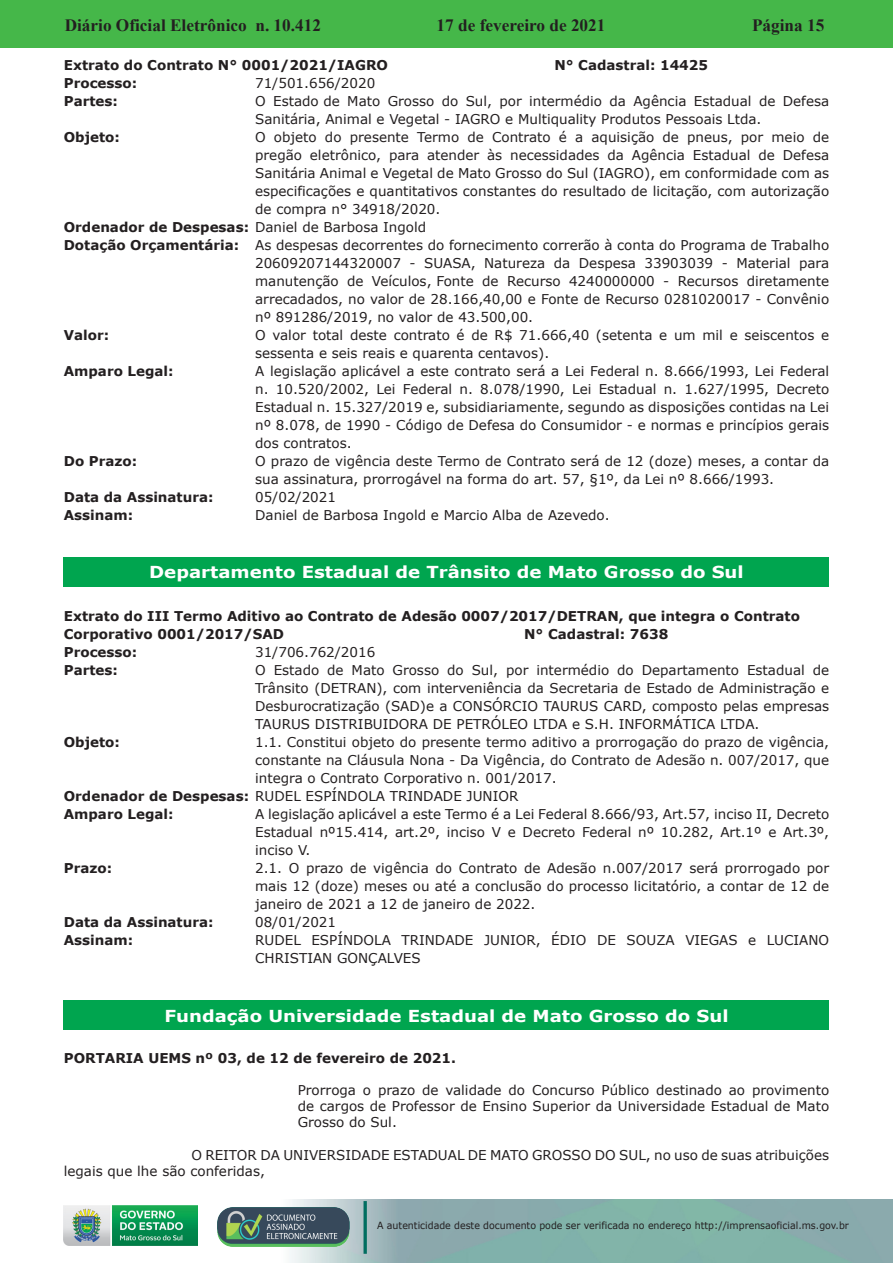
<style>
.page{position:relative;width:893px;height:1263px;background:#fff}
.page>*{position:absolute;margin:0;border:0;box-sizing:border-box;transform-origin:0 0}
.t1{font:700 17.25px "Times New Roman";color:#231f20}
.t2{font:700 16.5px "Verdana";color:#fff;scale:1.1 1}
.t3{font:13.5px/18px "Verdana";color:#231f20}
.t4{font:700 13.5px/18px "Verdana";color:#231f20}
.t5{font:9.9px "Verdana";color:#231f20;scale:.95 1}
.s1{font-weight:700}
</style>
<div class="page">
<div style="left:0;top:0;width:893px;height:48px;background:#45b749"></div>
<img style="left:63px;top:1199px;width:830px;height:64px">
<img style="left:364px;top:1202px;width:2px;height:51px">
<img style="left:218px;top:1207px;width:132px;height:39px">
<img style="left:64px;top:1205px;width:134px;height:41px">
<div style="left:64px;top:557px;width:765px;height:30px;background:#00a54f"></div>
<div style="left:64px;top:1000px;width:765px;height:30px;background:#00a54f"></div>
<p class="t1" style="left:65px;top:13px;width:258px">Diário Oficial Eletrônico n. 10.412</p>
<p class="t1" style="left:437px;top:13px;width:170px">17 de fevereiro de 2021</p>
<p class="t1" style="left:752px;top:13px;width:74px">Página 15</p>
<p class="t4" style="left:64px;top:56px;width:326px">Extrato do Contrato N° 0001/2021/IAGRO</p>
<p class="t4" style="left:554px;top:56px;width:155px">N° Cadastral: 14425</p>
<p class="t4" style="left:64px;top:74px;width:75px">Processo:</p>
<p class="t3" style="left:255px;top:74px;width:122px">71/501.656/2020</p>
<p class="t4" style="left:64px;top:92px;width:56px">Partes:</p>
<p class="t3" style="left:255px;top:92px;width:576px">O Estado de Mato Grosso do Sul, por intermédio da Agência Estadual de Defesa<br>Sanitária, Animal e Vegetal - IAGRO e Multiquality Produtos Pessoais Ltda.</p>
<p class="t4" style="left:64px;top:128px;width:58px">Objeto:</p>
<p class="t3" style="left:255px;top:128px;width:576px">O objeto do presente Termo de Contrato é a aquisição de pneus, por meio de</p>
<p class="t3" style="left:255px;top:146px;width:576px">pregão eletrônico, para atender às necessidades da Agência Estadual de Defesa</p>
<p class="t3" style="left:255px;top:164px;width:576px">Sanitária Animal e Vegetal de Mato Grosso do Sul (IAGRO), em conformidade com as</p>
<p class="t3" style="left:255px;top:182px;width:576px">especificações e quantitativos constantes do resultado de licitação, com autorização</p>
<p class="t3" style="left:255px;top:200px;width:187px">de compra n° 34918/2020.</p>
<p class="t3" style="left:64px;top:218px;width:364px"><span class="s1">Ordenador de Despesas:</span> Daniel de Barbosa Ingold</p>
<p class="t3" style="left:64px;top:236px;width:767px"><span class="s1">Dotação Orçamentária:</span> As despesas decorrentes do fornecimento correrão à conta do Programa de Trabalho</p>
<p class="t3" style="left:255px;top:254px;width:576px">20609207144320007 - SUASA, Natureza da Despesa 33903039 - Material para</p>
<p class="t3" style="left:255px;top:272px;width:576px">manutenção de Veículos, Fonte de Recurso 4240000000 - Recursos diretamente</p>
<p class="t3" style="left:255px;top:290px;width:576px">arrecadados, no valor de 28.166,40,00 e Fonte de Recurso 0281020017 - Convênio</p>
<p class="t3" style="left:255px;top:308px;width:280px">nº 891286/2019, no valor de 43.500,00.</p>
<p class="t4" style="left:64px;top:326px;width:47px">Valor:</p>
<p class="t3" style="left:255px;top:326px;width:576px">O valor total deste contrato é de R$ 71.666,40 (setenta e um mil e seiscentos e sessenta e seis reais e quarenta centavos).</p>
<p class="t4" style="left:64px;top:362px;width:111px">Amparo Legal:</p>
<p class="t3" style="left:255px;top:362px;width:576px;text-align:justify">A legislação aplicável a este contrato será a Lei Federal n. 8.666/1993, Lei Federal n. 10.520/2002, Lei Federal n. 8.078/1990, Lei Estadual n. 1.627/1995, Decreto Estadual n. 15.327/2019 e, subsidiariamente, segundo as disposições contidas na Lei nº 8.078, de 1990 - Código de Defesa do Consumidor - e normas e princípios gerais dos contratos.</p>
<p class="t4" style="left:64px;top:452px;width:75px">Do Prazo:</p>
<p class="t3" style="left:255px;top:452px;width:576px">O prazo de vigência deste Termo de Contrato será de 12 (doze) meses, a contar da sua assinatura, prorrogável na forma do art. 57, §1º, da Lei nº 8.666/1993.</p>
<p class="t4" style="left:64px;top:488px;width:151px">Data da Assinatura:</p>
<p class="t3" style="left:255px;top:488px;width:82px">05/02/2021</p>
<p class="t4" style="left:64px;top:506px;width:71px">Assinam:</p>
<p class="t3" style="left:255px;top:506px;width:356px">Daniel de Barbosa Ingold e Marcio Alba de Azevedo.</p>
<p class="t2" style="left:149px;top:561px;width:542px">Departamento Estadual de Trânsito de Mato Grosso do Sul</p>
<p class="t4" style="left:64px;top:607px;width:738px">Extrato do III Termo Aditivo ao Contrato de Adesão 0007/2017/DETRAN, que integra o Contrato<br>Corporativo 0001/2017/SAD</p>
<p class="t4" style="left:524px;top:625px;width:146px">N° Cadastral: 7638</p>
<p class="t4" style="left:64px;top:643px;width:75px">Processo:</p>
<p class="t3" style="left:255px;top:643px;width:122px">31/706.762/2016</p>
<p class="t4" style="left:64px;top:661px;width:56px">Partes:</p>
<p class="t3" style="left:255px;top:661px;width:576px;text-align:justify">O Estado de Mato Grosso do Sul, por intermédio do Departamento Estadual de Trânsito (DETRAN), com interveniência da Secretaria de Estado de Administração e Desburocratização (SAD)e a CONSÓRCIO TAURUS CARD, composto pelas empresas TAURUS DISTRIBUIDORA DE PETRÓLEO LTDA e S.H. INFORMÁTICA LTDA.</p>
<p class="t4" style="left:64px;top:733px;width:58px">Objeto:</p>
<p class="t3" style="left:255px;top:733px;width:576px">1.1. Constitui objeto do presente termo aditivo a prorrogação do prazo de vigência,</p>
<p class="t3" style="left:255px;top:751px;width:576px">constante na Cláusula Nona - Da Vigência, do Contrato de Adesão n. 007/2017, que</p>
<p class="t3" style="left:255px;top:769px;width:303px">integra o Contrato Corporativo n. 001/2017.</p>
<p class="t3" style="left:64px;top:787px;width:456px"><span class="s1">Ordenador de Despesas:</span> RUDEL ESPÍNDOLA TRINDADE JUNIOR</p>
<p class="t4" style="left:64px;top:805px;width:111px">Amparo Legal:</p>
<p class="t3" style="left:255px;top:805px;width:576px;text-align:justify">A legislação aplicável a este Termo é a Lei Federal 8.666/93, Art.57, inciso II, Decreto Estadual nº15.414, art.2º, inciso V e Decreto Federal nº 10.282, Art.1º e Art.3º, inciso V.</p>
<p class="t4" style="left:64px;top:859px;width:50px">Prazo:</p>
<p class="t3" style="left:255px;top:859px;width:576px;text-align:justify">2.1. O prazo de vigência do Contrato de Adesão n.007/2017 será prorrogado por mais 12 (doze) meses ou até a conclusão do processo licitatório, a contar de 12 de janeiro de 2021 a 12 de janeiro de 2022.</p>
<p class="t4" style="left:64px;top:913px;width:151px">Data da Assinatura:</p>
<p class="t3" style="left:255px;top:913px;width:82px">08/01/2021</p>
<p class="t4" style="left:64px;top:931px;width:71px">Assinam:</p>
<p class="t3" style="left:255px;top:931px;width:576px">RUDEL ESPÍNDOLA TRINDADE JUNIOR, ÉDIO DE SOUZA VIEGAS e LUCIANO<br>CHRISTIAN GONÇALVES</p>
<p class="t2" style="left:164px;top:1004px;width:514px">Fundação Universidade Estadual de Mato Grosso do Sul</p>
<p class="t4" style="left:64px;top:1048px;width:394px">PORTARIA UEMS nº 03, de 12 de fevereiro de 2021.</p>
<p class="t3" style="left:298px;top:1082px;width:533px;line-height:16.2px;text-align:justify">Prorroga o prazo de validade do Concurso Público destinado ao provimento de cargos de Professor de Ensino Superior da Universidade Estadual de Mato Grosso do Sul.</p>
<p class="t3" style="left:64px;top:1146px;width:767px;line-height:16.2px;text-indent:128px">O REITOR DA UNIVERSIDADE ESTADUAL DE MATO GROSSO DO SUL, no uso de suas atribuições legais que lhe são conferidas,</p>
<p class="t5" style="left:377px;top:1219px;width:498px">A autenticidade deste documento pode ser verificada no endereço http://imprensaoficial.ms.gov.br</p>
</div>
